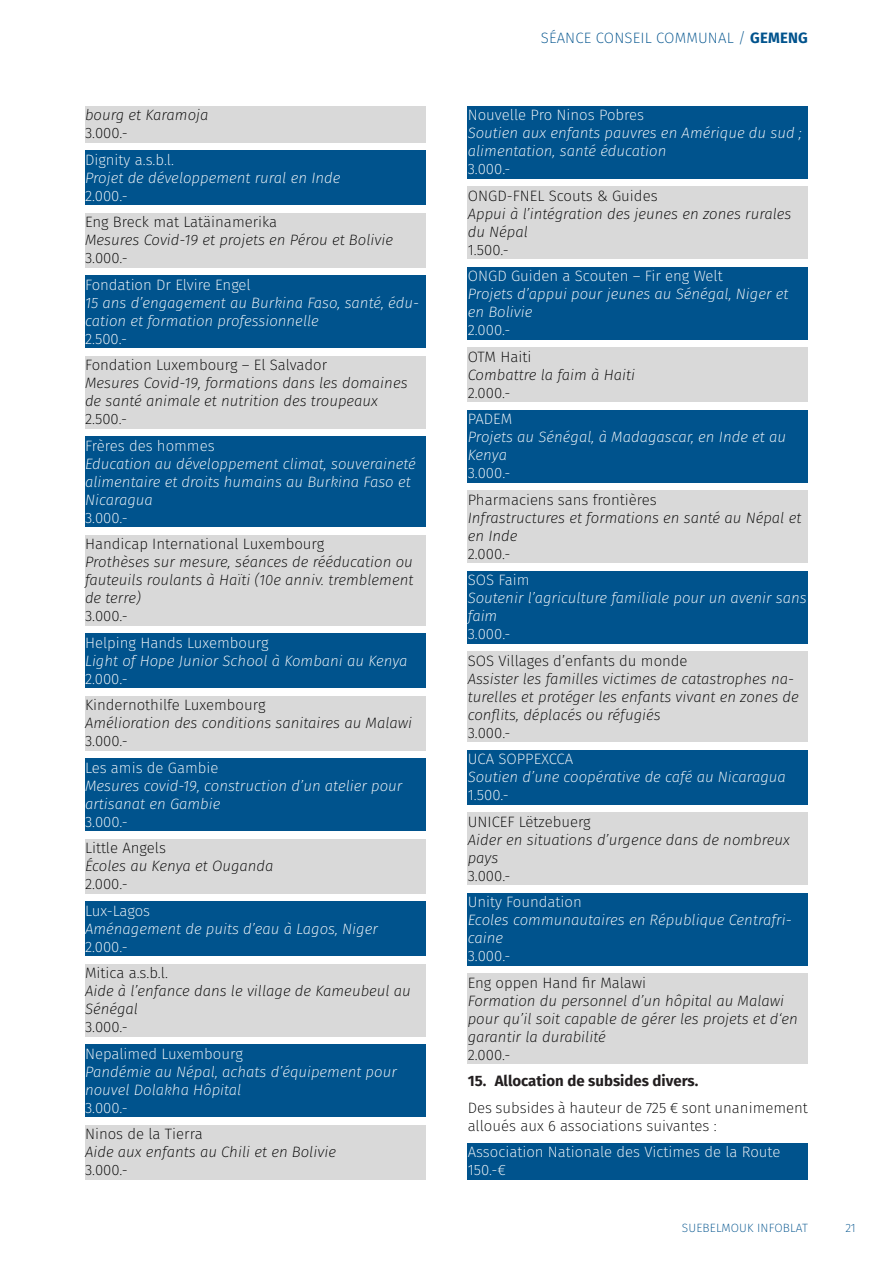
<style>
.page{position:relative;width:893px;height:1263px;background:#fff}
.page>*{position:absolute;margin:0;border:0;box-sizing:border-box;transform-origin:0 0}
.t1{font:italic 200 15px/18px "Fira Sans";color:#000}
.t2{font:italic 200 15px/18px "Fira Sans";color:#fff}
.t3{font:200 15px/18px "Fira Sans";color:#000}
.t4{font:200 15px/18px "Fira Sans";color:#fff}
.t5{font:700 15px "Fira Sans";color:#231f20}
.t6{font:200 15px "Fira Sans";letter-spacing:.01em;color:#00538d}
.t7{font:200 12px "Fira Sans";letter-spacing:.01em;color:#00538d}
.s1{font-style:normal}
.s2{font-weight:700}
</style>
<div class="page">
<div style="left:85px;top:106px;width:340px;height:36px;background:#d9d9d9"></div>
<div style="left:85px;top:151px;width:340px;height:54px;background:#00538d"></div>
<div style="left:85px;top:213px;width:340px;height:54px;background:#d9d9d9"></div>
<div style="left:85px;top:276px;width:340px;height:72px;background:#00538d"></div>
<div style="left:85px;top:356px;width:340px;height:72px;background:#d9d9d9"></div>
<div style="left:85px;top:437px;width:340px;height:90px;background:#00538d"></div>
<div style="left:85px;top:535px;width:340px;height:90px;background:#d9d9d9"></div>
<div style="left:85px;top:634px;width:340px;height:54px;background:#00538d"></div>
<div style="left:85px;top:696px;width:340px;height:54px;background:#d9d9d9"></div>
<div style="left:85px;top:759px;width:340px;height:72px;background:#00538d"></div>
<div style="left:85px;top:839px;width:340px;height:54px;background:#d9d9d9"></div>
<div style="left:85px;top:902px;width:340px;height:54px;background:#00538d"></div>
<div style="left:85px;top:964px;width:340px;height:72px;background:#d9d9d9"></div>
<div style="left:85px;top:1044px;width:340px;height:72px;background:#00538d"></div>
<div style="left:85px;top:1125px;width:340px;height:54px;background:#d9d9d9"></div>
<div style="left:468px;top:106px;width:340px;height:72px;background:#00538d"></div>
<div style="left:468px;top:187px;width:340px;height:72px;background:#d9d9d9"></div>
<div style="left:468px;top:267px;width:340px;height:72px;background:#00538d"></div>
<div style="left:468px;top:348px;width:340px;height:54px;background:#d9d9d9"></div>
<div style="left:468px;top:410px;width:340px;height:72px;background:#00538d"></div>
<div style="left:468px;top:491px;width:340px;height:72px;background:#d9d9d9"></div>
<div style="left:468px;top:571px;width:340px;height:72px;background:#00538d"></div>
<div style="left:468px;top:652px;width:340px;height:90px;background:#d9d9d9"></div>
<div style="left:468px;top:750px;width:340px;height:54px;background:#00538d"></div>
<div style="left:468px;top:813px;width:340px;height:72px;background:#d9d9d9"></div>
<div style="left:468px;top:893px;width:340px;height:72px;background:#00538d"></div>
<div style="left:468px;top:974px;width:340px;height:90px;background:#d9d9d9"></div>
<div style="left:468px;top:1143px;width:340px;height:36px;background:#00538d"></div>
<p class="t1" style="left:85px;top:106px;width:125px">bourg et Karamoja<br><span class="s1">3.000.-</span></p>
<p class="t2" style="left:85px;top:151px;width:257px"><span class="s1">Dignity a.s.b.l.<br></span>Projet de développement rural en Inde<br><span class="s1">2.000.-</span></p>
<p class="t1" style="left:85px;top:213px;width:310px"><span class="s1">Eng Breck mat Latäinamerika<br></span>Mesures Covid-19 et projets en Pérou et Bolivie<br><span class="s1">3.000.-</span></p>
<p class="t2" style="left:85px;top:275px;width:335px"><span class="s1">Fondation Dr Elvire Engel<br></span>15 ans d’engagement au Burkina Faso, santé, édu&shy;cation et formation professionnelle<br><span class="s1">2.500.-</span></p>
<p class="t1" style="left:85px;top:356px;width:324px"><span class="s1">Fondation Luxembourg – El Salvador<br></span>Mesures Covid-19, formations dans les domaines de santé animale et nutrition des troupeaux <span class="s1">2.500.-</span></p>
<p class="t2" style="left:85px;top:436px;width:332px"><span class="s1">Frères des hommes<br></span>Education au développement climat, souveraineté alimentaire et droits humains au Burkina Faso et<br>Nicaragua<br><span class="s1">3.000.-</span></p>
<p class="t1" style="left:85px;top:535px;width:330px"><span class="s1">Handicap International Luxembourg<br></span>Prothèses sur mesure, séances de rééducation ou fauteuils roulants à Haïti (10e anniv. tremblement de terre)<br><span class="s1">3.000.-</span></p>
<p class="t2" style="left:85px;top:633px;width:324px"><span class="s1">Helping Hands Luxembourg<br></span>Light of Hope Junior School à Kombani au Kenya<br><span class="s1">2.000.-</span></p>
<p class="t1" style="left:85px;top:696px;width:329px"><span class="s1">Kindernothilfe Luxembourg<br></span>Amélioration des conditions sanitaires au Malawi<br><span class="s1">3.000.-</span></p>
<p class="t2" style="left:85px;top:758px;width:319px"><span class="s1">Les amis de Gambie<br></span>Mesures covid-19, construction d’un atelier pour artisanat en Gambie<br><span class="s1">3.000.-</span></p>
<p class="t1" style="left:85px;top:839px;width:190px"><span class="s1">Little Angels<br></span>Écoles au Kenya et Ouganda<br><span class="s1">2.000.-</span></p>
<p class="t2" style="left:85px;top:901px;width:294px"><span class="s1">Lux-Lagos<br></span>Aménagement de puits d’eau à Lagos, Niger<br><span class="s1">2.000.-</span></p>
<p class="t1" style="left:85px;top:964px;width:327px"><span class="s1">Mitica a.s.b.l.<br></span>Aide à l’enfance dans le village de Kameubeul au<br>Sénégal<br><span class="s1">3.000.-</span></p>
<p class="t2" style="left:85px;top:1044px;width:313px"><span class="s1">Nepalimed Luxembourg<br></span>Pandémie au Népal, achats d’équipement pour nouvel Dolakha Hôpital<br><span class="s1">3.000.-</span></p>
<p class="t1" style="left:85px;top:1125px;width:253px"><span class="s1">Ninos de la Tierra<br></span>Aide aux enfants au Chili et en Bolivie<br><span class="s1">3.000.-</span></p>
<p class="t6" style="left:541px;top:27px;width:269px">SÉANCE CONSEIL COMMUNAL / <span class="s2">GEMENG</span></p>
<p class="t2" style="left:468px;top:106px;width:336px"><span class="s1">Nouvelle Pro Ninos Pobres<br></span>Soutien aux enfants pauvres en Amérique du sud ; alimentation, santé éducation<br><span class="s1">3.000.-</span></p>
<p class="t1" style="left:468px;top:187px;width:325px"><span class="s1">ONGD-FNEL Scouts &amp; Guides<br></span>Appui à l’intégration des jeunes en zones rurales du Népal<br><span class="s1">1.500.-</span></p>
<p class="t2" style="left:468px;top:267px;width:322px"><span class="s1">ONGD Guiden a Scouten – Fir eng Welt<br></span>Projets d’appui pour jeunes au Sénégal, Niger et en Bolivie<br><span class="s1">2.000.-</span></p>
<p class="t1" style="left:468px;top:347px;width:169px"><span class="s1">OTM Haiti<br></span>Combattre la faim à Haiti<br><span class="s1">2.000.-</span></p>
<p class="t2" style="left:468px;top:410px;width:320px"><span class="s1">PADEM<br></span>Projets au Sénégal, à Madagascar, en Inde et au<br>Kenya<br><span class="s1">3.000.-</span></p>
<p class="t1" style="left:468px;top:490px;width:335px"><span class="s1">Pharmaciens sans frontières<br></span>Infrastructures et formations en santé au Népal et en Inde<br><span class="s1">2.000.-</span></p>
<p class="t2" style="left:468px;top:571px;width:340px"><span class="s1">SOS Faim<br></span>Soutenir l’agriculture familiale pour un avenir sans faim<br><span class="s1">3.000.-</span></p>
<p class="t1" style="left:468px;top:651px;width:333px"><span class="s1">SOS Villages d’enfants du monde<br></span>Assister les familles victimes de catastrophes na&shy;turelles et protéger les enfants vivant en zones de conflits, déplacés ou réfugiés<br><span class="s1">3.000.-</span></p>
<p class="t2" style="left:468px;top:750px;width:320px"><span class="s1">UCA SOPPEXCCA<br></span>Soutien d’une coopérative de café au Nicaragua<br><span class="s1">1.500.-</span></p>
<p class="t1" style="left:468px;top:812px;width:324px"><span class="s1">UNICEF Lëtzebuerg<br></span>Aider en situations d’urgence dans de nombreux pays<br><span class="s1">3.000.-</span></p>
<p class="t2" style="left:468px;top:893px;width:325px"><span class="s1">Unity Foundation<br></span>Ecoles communautaires en République Centrafri&shy;caine<br><span class="s1">3.000.-</span></p>
<p class="t1" style="left:468px;top:973px;width:332px"><span class="s1">Eng oppen Hand fir Malawi<br></span>Formation du personnel d’un hôpital au Malawi pour qu’il soit capable de gérer les projets et d‘en garantir la durabilité<br><span class="s1">2.000.-</span></p>
<p class="t5" style="left:468px;top:1068px;width:232px">15. Allocation de subsides divers.</p>
<p class="t3" style="left:468px;top:1098px;width:342px">Des subsides à hauteur de 725 € sont unanimement alloués aux 6 associations suivantes :</p>
<p class="t4" style="left:468px;top:1143px;width:314px">Association Nationale des Victimes de la Route<br>150.-€</p>
<p class="t7" style="left:682px;top:1219px;width:127px">SUEBELMOUK INFOBLAT</p>
<p class="t7" style="left:845px;top:1219px;width:12px">21</p>
</div>
